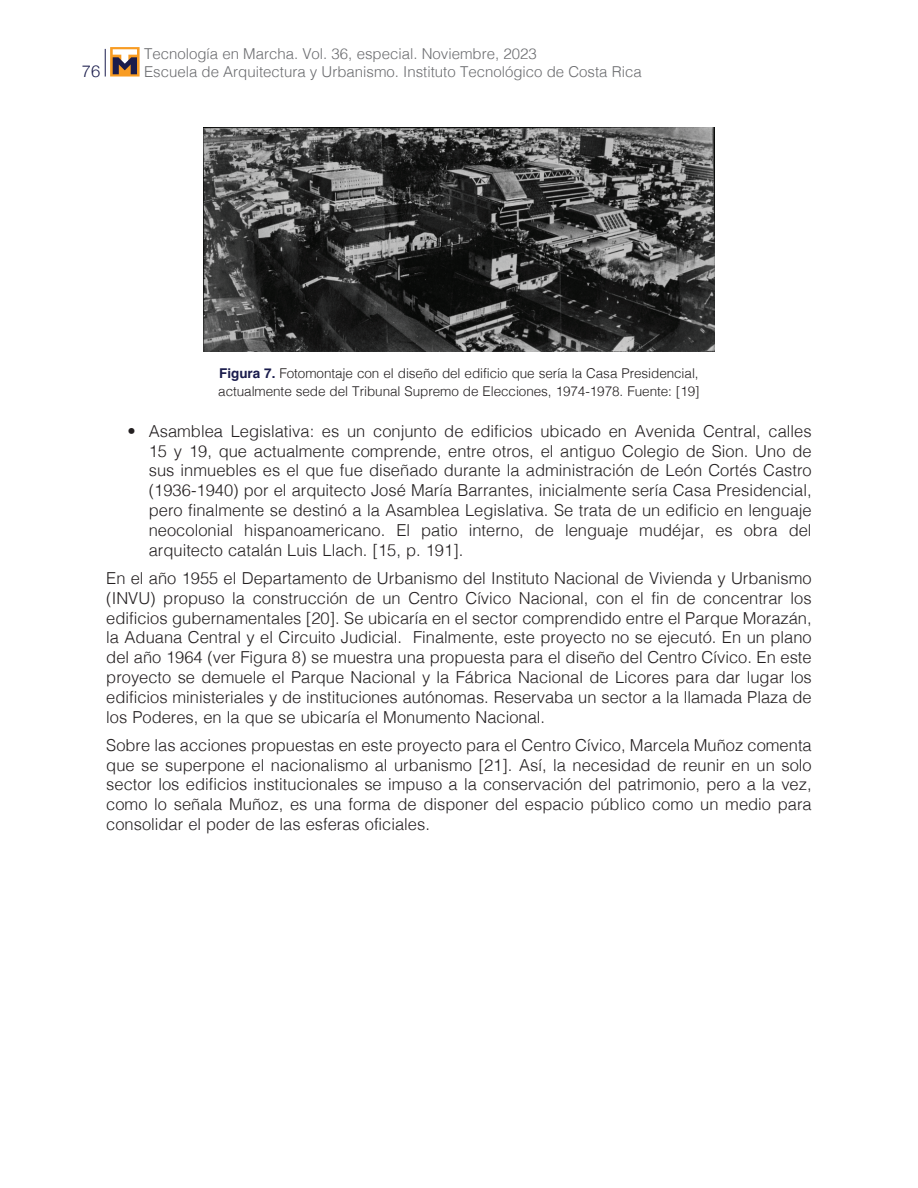
<style>
.page{position:relative;width:918px;height:1188px;background:#fff}
.page>*{position:absolute;margin:0;border:0;box-sizing:border-box;transform-origin:0 0}
.t1{font:300 16.5px/19.8px "Helvetica";color:#231f20;text-align:justify}
.t2{font:300 16.5px "Helvetica Neue";color:#1a1c4c}
.t3{font:300 15px "Helvetica";color:#6c6d70}
.t4{font:300 13.5px/18px "Helvetica";letter-spacing:-.005em;color:#231f20}
.s1{font-weight:700;color:#1a1c4c}
</style>
<div class="page">
<svg style="left:105px;top:49px;width:1px;height:28px"></svg>
<svg style="left:110px;top:47px;width:30px;height:30px"></svg>
<svg style="left:113px;top:49px;width:24px;height:25px"></svg>
<img style="left:204px;top:128px;width:510px;height:223px">
<p class="t3" style="left:144px;top:40px;width:394px">Tecnología en Marcha. Vol. 36, especial. Noviembre, 2023</p>
<p class="t2" style="left:82px;top:57px;width:20px">76</p>
<p class="t3" style="left:144px;top:58px;width:499px">Escuela de Arquitectura y Urbanismo. Instituto Tecnológico de Costa Rica</p>
<p class="t4" style="left:218px;top:363px;width:483px"><span class="s1">Figura 7.</span> Fotomontaje con el diseño del edificio que sería la Casa Presidencial, actualmente sede del Tribunal Supremo de Elecciones, 1974-1978. Fuente: [19]</p>
<p class="t1" style="left:149px;top:420px;width:664px;text-indent:-21px">• Asamblea Legislativa: es un conjunto de edificios ubicado en Avenida Central, calles 15 y 19, que actualmente comprende, entre otros, el antiguo Colegio de Sion. Uno de sus inmuebles es el que fue diseñado durante la administración de León Cortés Castro (1936-1940) por el arquitecto José María Barrantes, inicialmente sería Casa Presidencial, pero finalmente se destinó a la Asamblea Legislativa. Se trata de un edificio en lenguaje neocolonial hispanoamericano. El patio interno, de lenguaje mudéjar, es obra del arquitecto catalán Luis Llach. [15, p. 191].</p>
<p class="t1" style="left:106px;top:567px;width:707px">En el año 1955 el Departamento de Urbanismo del Instituto Nacional de Vivienda y Urbanismo (INVU) propuso la construcción de un Centro Cívico Nacional, con el fin de concentrar los edificios gubernamentales [20]. Se ubicaría en el sector comprendido entre el Parque Morazán, la Aduana Central y el Circuito Judicial. Finalmente, este proyecto no se ejecutó. En un plano del año 1964 (ver Figura 8) se muestra una propuesta para el diseño del Centro Cívico. En este proyecto se demuele el Parque Nacional y la Fábrica Nacional de Licores para dar lugar los edificios ministeriales y de instituciones autónomas. Reservaba un sector a la llamada Plaza de los Poderes, en la que se ubicaría el Monumento Nacional.</p>
<p class="t1" style="left:106px;top:734px;width:707px">Sobre las acciones propuestas en este proyecto para el Centro Cívico, Marcela Muñoz comenta que se superpone el nacionalismo al urbanismo [21]. Así, la necesidad de reunir en un solo sector los edificios institucionales se impuso a la conservación del patrimonio, pero a la vez, como lo señala Muñoz, es una forma de disponer del espacio público como un medio para consolidar el poder de las esferas oficiales.</p>
</div>
